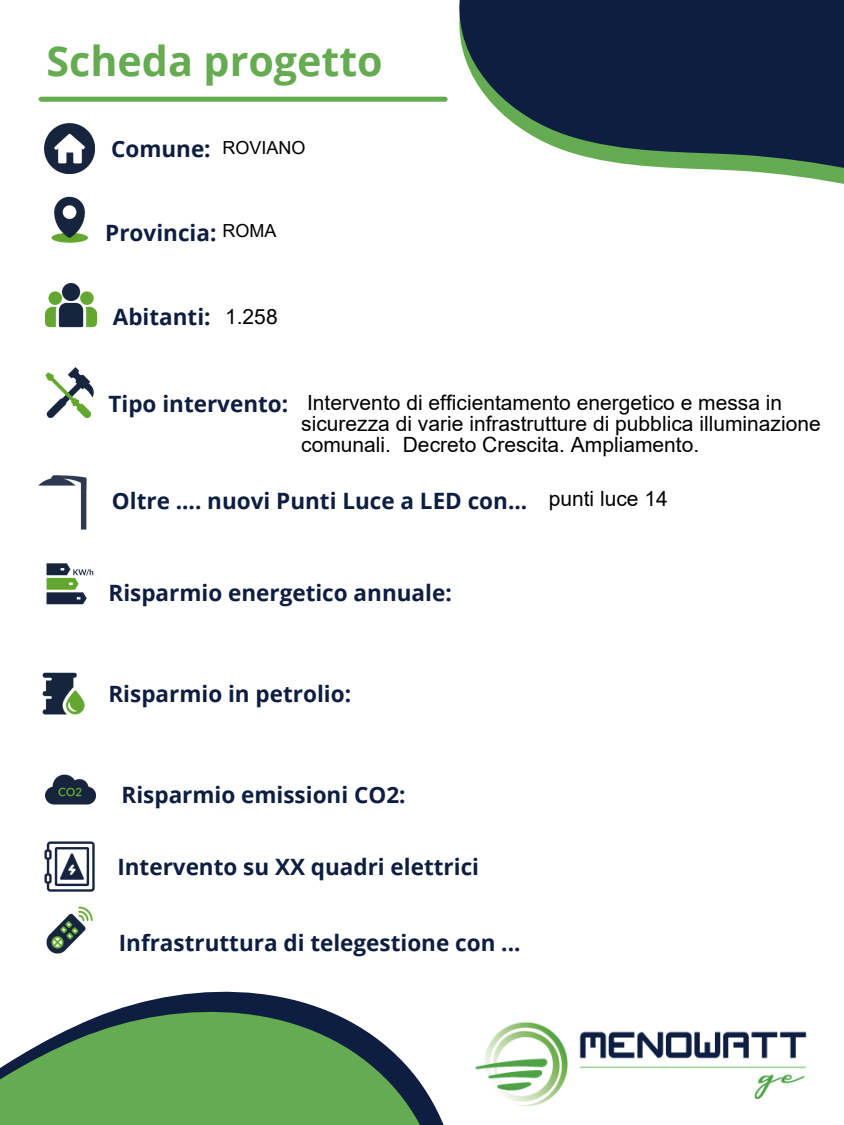
<style>
.page{position:relative;width:844px;height:1125px;background:#fff}
.page>*{position:absolute;margin:0;border:0;box-sizing:border-box;transform-origin:0 0}
.t1{font:700 41.25px "Open Sans";color:#65ab51}
.t2{font:700 22.5px "Open Sans";color:#0d1e41}
.t3{font:21px/21px "Arial";color:#000}
.t4{font:18px "Arial";color:#000}
</style>
<div class="page">
<img style="left:45px;top:123px;width:50px;height:50px">
<svg style="left:399px;top:0;width:445px;height:184px;fill:#0d1e41"></svg>
<svg style="left:173px;top:991px;width:102px;height:5px"></svg>
<svg style="left:0;top:996px;width:444px;height:129px;fill:#65ab51"></svg>
<img style="left:475px;top:1022px;width:332px;height:85px">
<img style="left:51px;top:196px;width:37px;height:47px">
<img style="left:45px;top:282px;width:51px;height:46px">
<img style="left:45px;top:367px;width:49px;height:50px">
<img style="left:38px;top:475px;width:49px;height:55px">
<img style="left:46px;top:563px;width:48px;height:42px">
<img style="left:46px;top:774px;width:50px;height:31px">
<img style="left:44px;top:841px;width:51px;height:50px">
<img style="left:46px;top:906px;width:47px;height:48px">
<div style="left:41px;top:97px;width:404px;height:5px;background:#65ab51"></div>
<img style="left:42px;top:672px;width:43px;height:43px">
<p class="t1" style="left:47px;top:32px;width:338px">Scheda progetto</p>
<p class="t2" style="left:111px;top:133px;width:101px">Comune:</p>
<p class="t4" style="left:223px;top:135px;width:85px">ROVIANO</p>
<p class="t2" style="left:105px;top:217px;width:113px">Provincia:</p>
<p class="t4" style="left:223px;top:218px;width:56px">ROMA</p>
<p class="t2" style="left:113px;top:301px;width:99px">Abitanti:</p>
<p class="t3" style="left:225px;top:306px;width:54px">1.258</p>
<p class="t2" style="left:108px;top:388px;width:181px">Tipo intervento:</p>
<p class="t3" style="left:301px;top:392px;width:521px">Intervento di efficientamento energetico e messa in sicurezza di varie infrastrutture di pubblica illuminazione comunali. Decreto Crescita. Ampliamento.</p>
<p class="t2" style="left:112px;top:485px;width:417px">Oltre .... nuovi Punti Luce a LED con...</p>
<p class="t3" style="left:549px;top:488px;width:121px">punti luce 14</p>
<p class="t2" style="left:108px;top:577px;width:345px">Risparmio energetico annuale:</p>
<p class="t2" style="left:108px;top:678px;width:244px">Risparmio in petrolio:</p>
<p class="t2" style="left:122px;top:779px;width:285px">Risparmio emissioni CO2:</p>
<p class="t2" style="left:117px;top:851px;width:363px">Intervento su XX quadri elettrici</p>
<p class="t2" style="left:119px;top:927px;width:403px">Infrastruttura di telegestione con ...</p>
</div>
